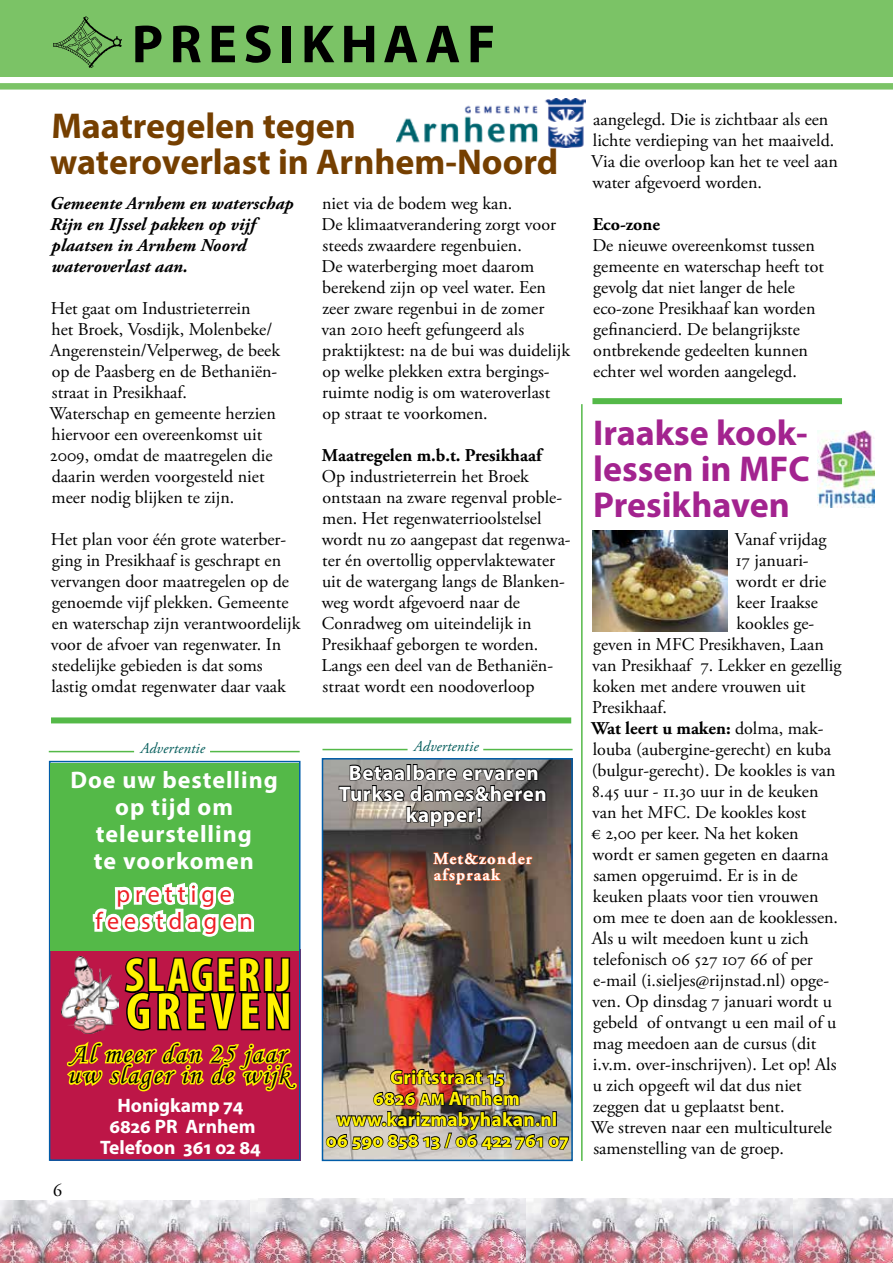
<style>
.page{position:relative;width:893px;height:1263px;background:#fff}
.page>*{position:absolute;margin:0;border:0;box-sizing:border-box;transform-origin:0 0}
.t1{font:700 54px "Myriad Pro";letter-spacing:.12em;color:#000}
.t2{font:700 condensed 52.5px "Myriad Pro";letter-spacing:.09em;color:#fff200}
.t3{font:700 condensed 48px "Myriad Pro";letter-spacing:.05em;color:#fff200}
.t4{font:700 36px/36px "Myriad Pro";color:#753f00}
.t5{font:700 36px/36px "Myriad Pro";color:#a3238f;text-align:justify}
.t6{font:27px/21px "Monotype Corsiva";letter-spacing:.06em;color:#000}
.t7{font:700 24px/27px "Myriad Pro";letter-spacing:.04em;color:#fff;text-align:center}
.t8{font:24px/27px "Myriad Pro";letter-spacing:.21em;color:#ed1f24;text-align:center}
.t9{font:700 21px/21px "Myriad Pro";letter-spacing:.03em;color:#fff;text-align:center}
.t10{font:700 19.5px/21px "Myriad Pro";letter-spacing:.01em;color:#fff200;text-align:center}
.t11{font:700 19.5px/21px "Myriad Pro";color:#fff;text-align:center}
.t12{font:18px/21px "Adobe Garamond Pro";color:#000}
.t13{font:italic 700 18px/21px "Adobe Garamond Pro";letter-spacing:.005em;color:#000}
.t14{font:700 18px "Adobe Garamond Pro";color:#000}
.t15{font:700 16.5px/16.5px "Adobe Garamond Pro";letter-spacing:.08em;color:#fff}
.t16{font:italic 15px "Adobe Garamond Pro";letter-spacing:.01em;color:#005b59}
.s1{font-size:16.5px}
.s2{font-weight:400}
</style>
<div class="page">
<div style="left:0;top:0;width:893px;height:76px;background:#7bc366"></div>
<img style="left:53px;top:16px;width:68px;height:51px">
<div style="left:0;top:83px;width:893px;height:6px;background:#7bc366"></div>
<img style="left:396px;top:99px;width:189px;height:49px">
<div style="left:51px;top:717px;width:520px;height:6px;background:#54b948"></div>
<div style="left:592px;top:398px;width:250px;height:6px;background:#54b948"></div>
<img style="left:593px;top:530px;width:135px;height:101px">
<hr style="left:581px;top:404px;width:2px;height:757px;background:#54b948">
<img style="left:818px;top:431px;width:57px;height:76px">
<img style="left:0;top:1200px;width:251px;height:63px">
<img style="left:251px;top:1198px;width:275px;height:65px">
<img style="left:526px;top:1198px;width:367px;height:65px">
<img style="left:325px;top:761px;width:245px;height:397px">
<div style="left:322px;top:758px;width:251px;height:403px;border:2px solid #005ca8"></div>
<img style="left:325px;top:1066px;width:245px;height:85px">
<svg style="left:338px;top:748px;width:209px;height:94px"></svg>
<svg style="left:433px;top:851px;width:100px;height:56px"></svg>
<hr style="left:322px;top:749px;width:86px;height:1px;background:#54b948">
<hr style="left:483px;top:749px;width:90px;height:1px;background:#54b948">
<div style="left:50px;top:949px;width:250px;height:212px;background:#bd1647"></div>
<div style="left:49px;top:761px;width:251px;height:400px;border:2px solid #005ca8"></div>
<hr style="left:49px;top:751px;width:85px;height:1px;background:#54b948">
<hr style="left:210px;top:751px;width:90px;height:1px;background:#54b948">
<div style="left:50px;top:763px;width:249px;height:187px;background:#54b948"></div>
<svg style="left:64px;top:717px;width:235px;height:425px"></svg>
<img style="left:62px;top:957px;width:57px;height:77px">
<h1 class="t1" style="left:132px;top:9px;width:365px">PRESIKHAAF</h1>
<h3 class="t4" style="left:50px;top:106px;width:510px">Maatregelen tegen wateroverlast in Arnhem-Noord</h3>
<p class="t13" style="left:50px;top:193px;width:245px">Gemeente Arnhem en waterschap<br>Rijn en IJssel pakken op vijf plaatsen in Arnhem Noord wateroverlast aan.</p>
<p class="t12" style="left:49px;top:298px;width:232px">Het gaat om Industrieterrein<br>het Broek, Vosdijk, Molenbeke/<br>Angerenstein/Velperweg, de beek op de Paasberg en de Bethaniën&shy;straat in Presikhaaf.<br>Waterschap en gemeente herzien hiervoor een overeenkomst uit<br>2009, omdat de maatregelen die daarin werden voorgesteld niet meer nodig blijken te zijn.</p>
<p class="t12" style="left:51px;top:530px;width:251px">Het plan voor één grote waterber&shy;ging in Presikhaaf is geschrapt en vervangen door maatregelen op de genoemde vijf plekken. Gemeente en waterschap zijn verantwoordelijk voor de afvoer van regenwater. In stedelijke gebieden is dat soms lastig omdat regenwater daar vaak</p>
<p class="t12" style="left:321px;top:194px;width:250px">niet via de bodem weg kan.<br>De klimaatverandering zorgt voor steeds zwaardere regenbuien.<br>De waterberging moet daarom berekend zijn op veel water. Een zeer zware regenbui in de zomer van 2010 heeft gefungeerd als praktijktest: na de bui was duidelijk op welke plekken extra bergings&shy;ruimte nodig is om wateroverlast op straat te voorkomen.</p>
<p class="t14" style="left:322px;top:445px;width:221px">Maatregelen m.b.t. Presikhaaf</p>
<p class="t12" style="left:321px;top:467px;width:251px">Op industrieterrein het Broek ontstaan na zware regenval proble&shy;men. Het regenwaterrioolstelsel wordt nu zo aangepast dat regenwa&shy;ter én overtollig oppervlaktewater uit de watergang langs de Blanken&shy;weg wordt afgevoerd naar de<br>Conradweg om uiteindelijk in<br>Presikhaaf geborgen te worden.<br>Langs een deel van de Bethaniën&shy;straat wordt een noodoverloop</p>
<p class="t16" style="left:140px;top:739px;width:66px">Advertentie</p>
<h3 class="t7" style="left:70px;top:765px;width:209px">Doe uw bestelling op tijd om teleurstelling<br>te voorkomen</h3>
<h3 class="t8" style="left:95px;top:880px;width:159px">prettige feestdagen</h3>
<h3 class="t3" style="left:125px;top:945px;width:167px">SLAGERIJ</h3>
<h2 class="t2" style="left:126px;top:978px;width:167px">GREVEN</h2>
<h3 class="t6" style="left:67px;top:1043px;width:224px">Al meer dan 25 jaar uw slager in de wijk</h3>
<p class="t12" style="left:53px;top:1180px;width:10px">6</p>
<p class="t11" style="left:100px;top:1094px;width:162px">Honigkamp 74<br>6826 PR Arnhem<br>Telefoon 361 02 84</p>
<p class="t16" style="left:414px;top:737px;width:66px">Advertentie</p>
<p class="t9" style="left:339px;top:761px;width:209px">Betaalbare ervaren<br>Turkse dames&amp;heren kapper!</p>
<p class="t15" style="left:433px;top:850px;width:100px">Met&amp;zonder afspraak</p>
<p class="t10" style="left:326px;top:1066px;width:244px">Griftstraat 15<br>6826 <span class="s1">AM</span> Arnhem www.karizmabyhakan.nl<br>06 590 858 13 / 06 422 761 07</p>
<p class="t12" style="left:591px;top:109px;width:248px">aangelegd. Die is zichtbaar als een lichte verdieping van het maaiveld.<br>Via die overloop kan het te veel aan water afgevoerd worden.</p>
<p class="t14" style="left:593px;top:214px;width:69px">Eco-zone</p>
<p class="t12" style="left:592px;top:235px;width:233px">De nieuwe overeenkomst tussen gemeente en waterschap heeft tot gevolg dat niet langer de hele eco-zone Presikhaaf kan worden gefinancierd. De belangrijkste ontbrekende gedeelten kunnen echter wel worden aangelegd.</p>
<h3 class="t5" style="left:593px;top:414px;width:218px">Iraakse kook&shy;lessen in MFC Presikhaven</h3>
<p class="t12" style="left:735px;top:529px;width:93px">Vanaf vrijdag</p>
<p class="t12" style="left:736px;top:550px;width:75px">17 januari-</p>
<p class="t12" style="left:736px;top:571px;width:92px">wordt er drie</p>
<p class="t12" style="left:737px;top:592px;width:83px">keer Iraakse</p>
<p class="t12" style="left:737px;top:613px;width:79px">kookles ge-</p>
<p class="t12" style="left:593px;top:634px;width:232px">geven in MFC Presikhaven, Laan</p>
<p class="t12" style="left:592px;top:655px;width:251px">van Presikhaaf 7. Lekker en gezellig</p>
<p class="t12" style="left:593px;top:676px;width:214px">koken met andere vrouwen uit</p>
<p class="t12" style="left:592px;top:697px;width:76px">Presikhaaf.</p>
<p class="t14" style="left:592px;top:718px;width:234px">Wat leert u maken: <span class="s2">dolma, mak-</span></p>
<p class="t12" style="left:593px;top:740px;width:240px">louba (aubergine-gerecht) en kuba</p>
<p class="t12" style="left:592px;top:761px;width:245px">(bulgur-gerecht). De kookles is van</p>
<p class="t12" style="left:592px;top:782px;width:228px">8.45 uur - 11.30 uur in de keuken</p>
<p class="t12" style="left:592px;top:803px;width:216px">van het MFC. De kookles kost</p>
<p class="t12" style="left:591px;top:824px;width:209px">€ 2,00 per keer. Na het koken</p>
<p class="t12" style="left:592px;top:845px;width:237px">wordt er samen gegeten en daarna</p>
<p class="t12" style="left:593px;top:866px;width:206px">samen opgeruimd. Er is in de</p>
<p class="t12" style="left:593px;top:887px;width:227px">keuken plaats voor tien vrouwen</p>
<p class="t12" style="left:593px;top:908px;width:246px">om mee te doen aan de kooklessen.</p>
<p class="t12" style="left:592px;top:929px;width:219px">Als u wilt meedoen kunt u zich</p>
<p class="t12" style="left:593px;top:950px;width:222px">telefonisch 06 527 107 66 of per</p>
<p class="t12" style="left:593px;top:971px;width:237px">e-mail (i.sieljes@rijnstad.nl) opge-</p>
<p class="t12" style="left:592px;top:992px;width:241px">ven. Op dinsdag 7 januari wordt u</p>
<p class="t12" style="left:593px;top:1013px;width:245px">gebeld of ontvangt u een mail of u</p>
<p class="t12" style="left:593px;top:1034px;width:225px">mag meedoen aan de cursus (dit</p>
<p class="t12" style="left:593px;top:1055px;width:245px">i.v.m. over-inschrijven). Let op! Als</p>
<p class="t12" style="left:593px;top:1076px;width:210px">u zich opgeeft wil dat dus niet</p>
<p class="t12" style="left:593px;top:1097px;width:193px">zeggen dat u geplaatst bent.</p>
<p class="t12" style="left:591px;top:1118px;width:243px">We streven naar een multiculturele</p>
<p class="t12" style="left:593px;top:1139px;width:192px">samenstelling van de groep.</p>
</div>
